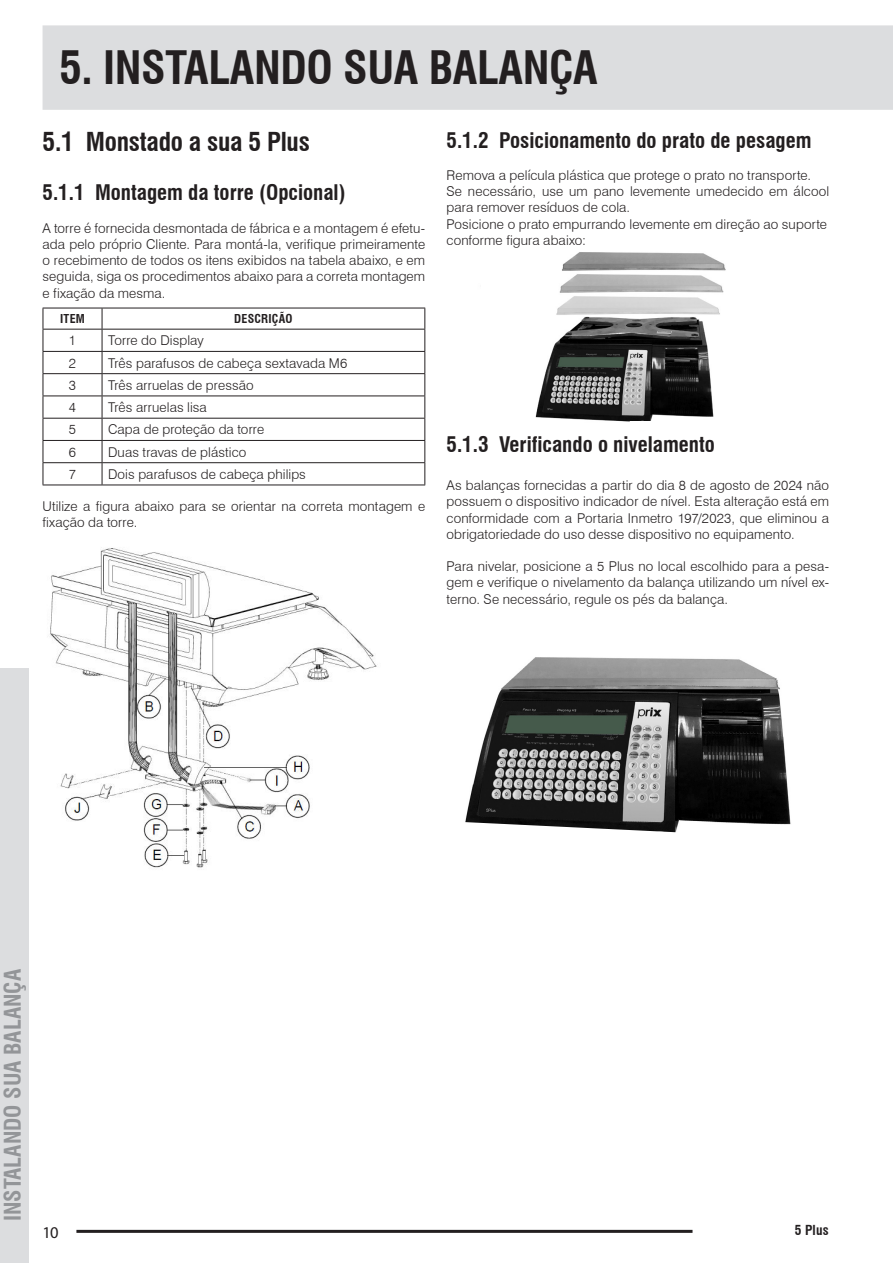
<style>
.page{position:relative;width:893px;height:1263px;background:#fff}
.page>*{position:absolute;margin:0;border:0;box-sizing:border-box;transform-origin:0 0}
.t1{font:700 condensed 45px "Swiss 721 BT";letter-spacing:-.01em;color:#231f20}
.t2{font:700 condensed 25.5px "Swiss 721 BT";letter-spacing:-.01em;color:#231f20}
.t3{font:700 condensed 22.5px "Swiss 721 BT";color:#939598}
.t4{font:700 condensed 21px "Swiss 721 BT";color:#231f20}
.t5{font:16.5px "Myriad Pro";color:#231f20}
.Texto{font:300 13.5px/16.2px "Swiss 721 BT";letter-spacing:.01em;color:#231f20;text-align:justify}
.Texto_Normal_Esq__-_Tabela_-_cópia{font:300 13.5px "Swiss 721 BT";letter-spacing:.01em;color:#231f20}
.t6{font:700 condensed 13.5px "Swiss 721 BT";color:#231f20}
.Texto_Normal_Esq__-_Tabela_-_cópia-2{font:700 condensed 12px "Swiss 721 BT";letter-spacing:.02em;color:#231f20}
</style>
<div class="page">
<div style="left:43px;top:25px;width:850px;height:85px;background:#dcdddf"></div>
<div style="left:0;top:668px;width:29px;height:595px;background:#dcdddf"></div>
<hr style="left:76px;top:1230px;width:616px;height:3px;background:#231f20">
<img style="left:535px;top:252px;width:191px;height:170px">
<hr style="left:43px;top:308px;width:59px;height:1px;background:#231f20">
<hr style="left:43px;top:329px;width:59px;height:1px;background:#231f20">
<hr style="left:43px;top:351px;width:59px;height:1px;background:#231f20">
<hr style="left:43px;top:373px;width:59px;height:1px;background:#231f20">
<hr style="left:43px;top:396px;width:59px;height:1px;background:#231f20">
<hr style="left:43px;top:418px;width:59px;height:1px;background:#231f20">
<hr style="left:43px;top:440px;width:59px;height:1px;background:#231f20">
<svg style="left:43px;top:308px;width:1px;height:177px"></svg>
<hr style="left:43px;top:462px;width:59px;height:1px;background:#231f20">
<hr style="left:102px;top:308px;width:323px;height:1px;background:#231f20">
<hr style="left:102px;top:485px;width:323px;height:1px;background:#231f20">
<hr style="left:102px;top:329px;width:323px;height:1px;background:#231f20">
<hr style="left:102px;top:351px;width:323px;height:1px;background:#231f20">
<hr style="left:102px;top:373px;width:323px;height:1px;background:#231f20">
<hr style="left:102px;top:396px;width:323px;height:1px;background:#231f20">
<hr style="left:102px;top:418px;width:323px;height:1px;background:#231f20">
<hr style="left:102px;top:440px;width:323px;height:1px;background:#231f20">
<svg style="left:102px;top:308px;width:1px;height:177px"></svg>
<svg style="left:424px;top:308px;width:1px;height:177px"></svg>
<hr style="left:102px;top:462px;width:323px;height:1px;background:#231f20">
<hr style="left:43px;top:485px;width:59px;height:1px;background:#231f20">
<img style="left:50px;top:548px;width:327px;height:320px">
<div style="left:630px;top:421px;width:26px;height:11px;background:#fff"></div>
<img style="left:465px;top:657px;width:326px;height:168px">
<svg style="left:465px;top:822px;width:220px;height:11px"></svg>
<p class="t1" style="left:60px;top:41px;width:540px">5. INSTALANDO SUA BALANÇA</p>
<p class="t2" style="left:43px;top:127px;width:269px">5.1 Monstado a sua 5 Plus</p>
<p class="t4" style="left:43px;top:180px;width:305px">5.1.1 Montagem da torre (Opcional)</p>
<p class="Texto" style="left:43px;top:220px;width:384px">A torre é fornecida desmontada de fábrica e a montagem é efetu&shy;ada pelo próprio Cliente. Para montá-la, verifique primeiramente o recebimento de todos os itens exibidos na tabela abaixo, e em seguida, siga os procedimentos abaixo para a correta montagem e fixação da mesma.</p>
<p class="t4" style="left:446px;top:127px;width:366px">5.1.2 Posicionamento do prato de pesagem</p>
<p class="Texto" style="left:446px;top:167px;width:366px">Remova a película plástica que protege o prato no transporte.</p>
<p class="Texto" style="left:446px;top:183px;width:384px">Se necessário, use um pano levemente umedecido em álcool para remover resíduos de cola.</p>
<p class="Texto" style="left:446px;top:216px;width:382px">Posicione o prato empurrando levemente em direção ao suporte</p>
<p class="Texto" style="left:446px;top:232px;width:141px">conforme figura abaixo:</p>
<p class="Texto_Normal_Esq__-_Tabela_-_cópia-2" style="left:60px;top:312px;width:26px">ITEM</p>
<p class="Texto_Normal_Esq__-_Tabela_-_cópia-2" style="left:234px;top:312px;width:60px">DESCRIÇÃO</p>
<p class="Texto_Normal_Esq__-_Tabela_-_cópia" style="left:69px;top:332px;width:9px">1</p>
<p class="Texto_Normal_Esq__-_Tabela_-_cópia" style="left:108px;top:332px;width:97px">Torre do Display</p>
<p class="Texto_Normal_Esq__-_Tabela_-_cópia" style="left:69px;top:355px;width:9px">2</p>
<p class="Texto_Normal_Esq__-_Tabela_-_cópia" style="left:108px;top:355px;width:241px">Três parafusos de cabeça sextavada M6</p>
<p class="Texto_Normal_Esq__-_Tabela_-_cópia" style="left:69px;top:377px;width:9px">3</p>
<p class="Texto_Normal_Esq__-_Tabela_-_cópia" style="left:108px;top:377px;width:147px">Três arruelas de pressão</p>
<p class="Texto_Normal_Esq__-_Tabela_-_cópia" style="left:69px;top:399px;width:9px">4</p>
<p class="Texto_Normal_Esq__-_Tabela_-_cópia" style="left:108px;top:399px;width:100px">Três arruelas lisa</p>
<p class="Texto_Normal_Esq__-_Tabela_-_cópia" style="left:69px;top:421px;width:9px">5</p>
<p class="Texto_Normal_Esq__-_Tabela_-_cópia" style="left:108px;top:421px;width:158px">Capa de proteção da torre</p>
<p class="Texto_Normal_Esq__-_Tabela_-_cópia" style="left:69px;top:444px;width:9px">6</p>
<p class="Texto_Normal_Esq__-_Tabela_-_cópia" style="left:108px;top:444px;width:140px">Duas travas de plástico</p>
<p class="Texto_Normal_Esq__-_Tabela_-_cópia" style="left:69px;top:466px;width:9px">7</p>
<p class="Texto_Normal_Esq__-_Tabela_-_cópia" style="left:108px;top:466px;width:199px">Dois parafusos de cabeça philips</p>
<p class="Texto" style="left:43px;top:498px;width:384px">Utilize a figura abaixo para se orientar na correta montagem e fixação da torre.</p>
<p class="t4" style="left:446px;top:432px;width:270px">5.1.3 Verificando o nivelamento</p>
<p class="Texto" style="left:446px;top:477px;width:384px">As balanças fornecidas a partir do dia 8 de agosto de 2024 não possuem o dispositivo indicador de nível. Esta alteração está em conformidade com a Portaria Inmetro 197/2023, que eliminou a obrigatoriedade do uso desse dispositivo no equipamento.</p>
<p class="Texto" style="left:446px;top:558px;width:384px">Para nivelar, posicione a 5 Plus no local escolhido para a pesa&shy;gem e verifique o nivelamento da balança utilizando um nível ex&shy;terno. Se necessário, regule os pés da balança.</p>
<h3 class="t3" style="left:-1px;top:1221px;width:254px;rotate:-90deg">INSTALANDO SUA BALANÇA</h3>
<p class="t5" style="left:43px;top:1222px;width:17px">10</p>
<p class="t6" style="left:795px;top:1222px;width:35px">5 Plus</p>
</div>
